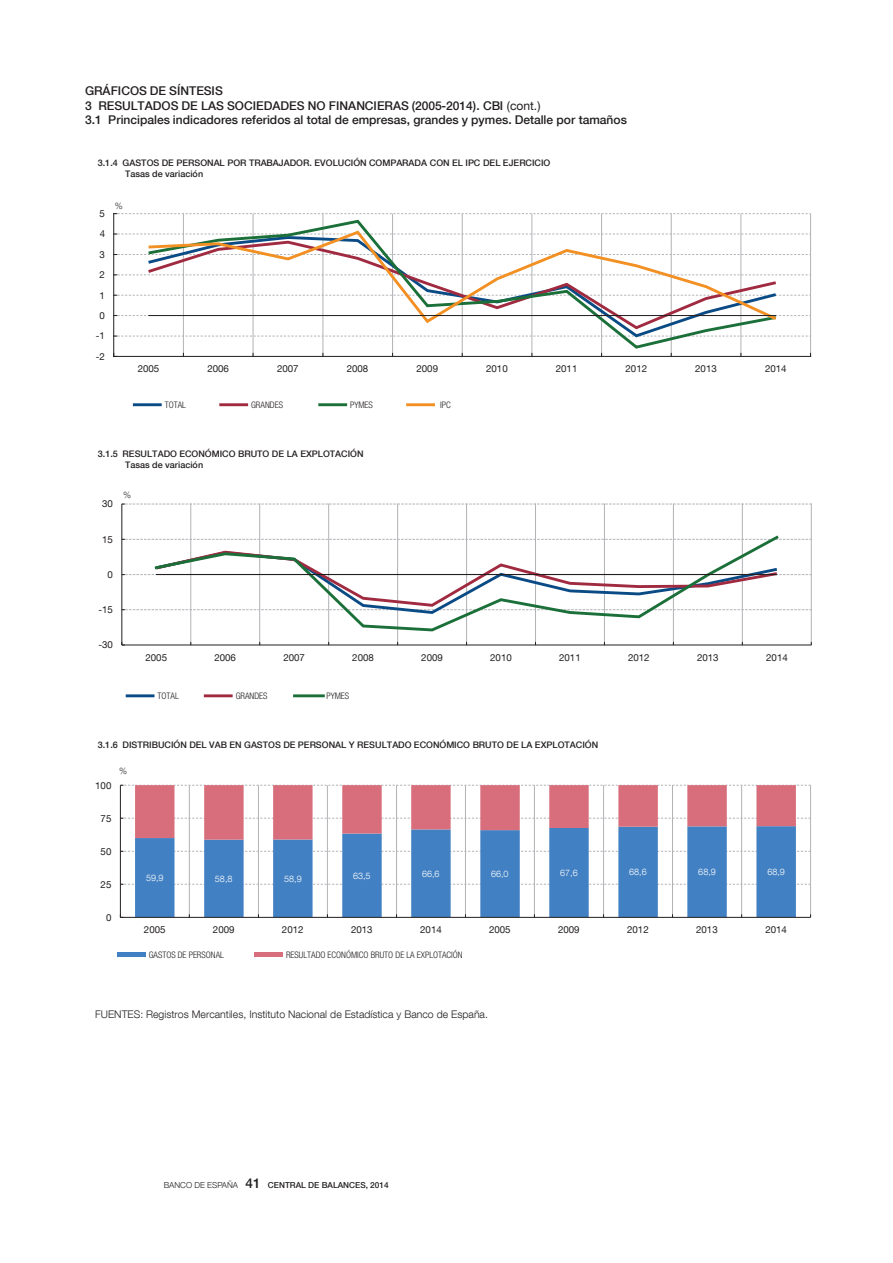
<style>
.page{position:relative;width:893px;height:1263px;background:#fff}
.page>*{position:absolute;margin:0;border:0;box-sizing:border-box;transform-origin:0 0}
.t1{font:500 12px/14.4px "Bd E Neue Helvetica";color:#231f20}
.t2{font:300 10.5px "Bd E Neue Helvetica";color:#231f20}
.t3{font:9.75px "Bd E Neue Helvetica";color:#231f20}
.t4{font:500 9px/10.8px "Bd E Neue Helvetica";color:#231f20}
.t5{font:300 condensed 9px "Bd E Neue Helvetica";color:#231f20}
.t6{font:300 9px "Bd E Neue Helvetica";letter-spacing:.005em;color:#fff}
.t7{font:300 9px "Bd E Neue Helvetica";color:#231f20}
.t8{font:500 8.25px "Bd E Neue Helvetica";color:#231f20}
.s1{font-weight:400}
.s2{font-weight:300}
.s3{font-size:13.5px}
</style>
<div class="page">
<hr style="left:190px;top:504px;width:1px;height:141px;background:#b2b3b7">
<hr style="left:259px;top:504px;width:1px;height:141px;background:#b2b3b7">
<hr style="left:328px;top:504px;width:1px;height:141px;background:#b2b3b7">
<hr style="left:397px;top:504px;width:1px;height:141px;background:#b2b3b7">
<hr style="left:466px;top:504px;width:1px;height:141px;background:#b2b3b7">
<hr style="left:535px;top:504px;width:1px;height:141px;background:#b2b3b7">
<hr style="left:604px;top:504px;width:1px;height:141px;background:#b2b3b7">
<hr style="left:673px;top:504px;width:1px;height:141px;background:#b2b3b7">
<hr style="left:742px;top:504px;width:1px;height:141px;background:#b2b3b7">
<hr style="left:811px;top:504px;width:1px;height:141px;background:#b2b3b7">
<hr style="left:122px;top:504px;width:1px;height:141px;background:#231f20">
<svg style="left:122px;top:539px;width:689px;height:1px"></svg>
<svg style="left:122px;top:504px;width:689px;height:1px"></svg>
<hr style="left:122px;top:645px;width:689px;height:1px;background:#231f20">
<svg style="left:122px;top:549px;width:689px;height:66px"></svg>
<svg style="left:153px;top:533px;width:628px;height:100px"></svg>
<hr style="left:156px;top:574px;width:621px;height:1px;background:#231f20">
<hr style="left:126px;top:694px;width:28px;height:3px;background:#0a4b85">
<hr style="left:204px;top:694px;width:29px;height:3px;background:#a02a40">
<hr style="left:295px;top:694px;width:28px;height:3px;background:#1b6f38">
<hr style="left:183px;top:214px;width:1px;height:142px;background:#b2b3b7">
<hr style="left:253px;top:214px;width:1px;height:142px;background:#b2b3b7">
<hr style="left:323px;top:214px;width:1px;height:142px;background:#b2b3b7">
<hr style="left:392px;top:214px;width:1px;height:142px;background:#b2b3b7">
<hr style="left:462px;top:214px;width:1px;height:142px;background:#b2b3b7">
<hr style="left:532px;top:214px;width:1px;height:142px;background:#b2b3b7">
<hr style="left:601px;top:214px;width:1px;height:142px;background:#b2b3b7">
<hr style="left:671px;top:214px;width:1px;height:142px;background:#b2b3b7">
<hr style="left:741px;top:214px;width:1px;height:142px;background:#b2b3b7">
<hr style="left:810px;top:214px;width:1px;height:142px;background:#b2b3b7">
<hr style="left:113px;top:214px;width:1px;height:142px;background:#231f20">
<svg style="left:114px;top:336px;width:696px;height:1px"></svg>
<svg style="left:114px;top:315px;width:696px;height:1px"></svg>
<svg style="left:114px;top:295px;width:696px;height:1px"></svg>
<svg style="left:114px;top:275px;width:696px;height:1px"></svg>
<svg style="left:114px;top:254px;width:696px;height:1px"></svg>
<svg style="left:114px;top:234px;width:696px;height:1px"></svg>
<svg style="left:114px;top:213px;width:697px;height:1px"></svg>
<hr style="left:114px;top:356px;width:697px;height:1px;background:#231f20">
<svg style="left:145px;top:218px;width:634px;height:132px"></svg>
<svg style="left:146px;top:229px;width:633px;height:96px"></svg>
<hr style="left:149px;top:315px;width:627px;height:1px;background:#231f20">
<hr style="left:133px;top:403px;width:29px;height:3px;background:#0a4b85">
<hr style="left:219px;top:403px;width:29px;height:3px;background:#a02a40">
<hr style="left:318px;top:403px;width:29px;height:3px;background:#1b6f38">
<hr style="left:406px;top:403px;width:29px;height:3px;background:#f29023">
<hr style="left:810px;top:785px;width:1px;height:132px;background:#b2b3b7">
<svg style="left:135px;top:840px;width:661px;height:77px;fill:#4180c2"></svg>
<hr style="left:120px;top:785px;width:1px;height:132px;background:#231f20">
<svg style="left:121px;top:884px;width:689px;height:1px"></svg>
<svg style="left:121px;top:851px;width:689px;height:1px"></svg>
<svg style="left:120px;top:785px;width:691px;height:55px"></svg>
<hr style="left:120px;top:917px;width:691px;height:1px;background:#231f20">
<hr style="left:117px;top:952px;width:29px;height:4px;background:#4180c2">
<hr style="left:254px;top:952px;width:29px;height:4px;background:#d86e7b">
<p class="t1" style="left:85px;top:84px;width:543px">GRÁFICOS DE SÍNTESIS<br>3 RESULTADOS DE LAS SOCIEDADES NO FINANCIERAS (2005-2014). CBI <span class="s1">(cont.)<br></span>3.1 Principales indicadores referidos al total de empresas, grandes y pymes. Detalle por tamaños</p>
<p class="t4" style="left:125px;top:158px;width:427px;text-indent:-27px">3.1.4 GASTOS DE PERSONAL POR TRABAJADOR. EVOLUCIÓN COMPARADA CON EL IPC DEL EJERCICIO<br>Tasas de variación</p>
<p class="t7" style="left:115px;top:200px;width:10px">%</p>
<p class="t3" style="left:99px;top:207px;width:7px">5</p>
<p class="t3" style="left:100px;top:228px;width:7px">4</p>
<p class="t3" style="left:99px;top:248px;width:7px">3</p>
<p class="t3" style="left:99px;top:269px;width:7px">2</p>
<p class="t3" style="left:99px;top:289px;width:7px">1</p>
<p class="t3" style="left:99px;top:309px;width:7px">0</p>
<p class="t3" style="left:96px;top:330px;width:11px">-1</p>
<p class="t3" style="left:96px;top:350px;width:11px">-2</p>
<p class="t3" style="left:138px;top:363px;width:23px">2005</p>
<p class="t3" style="left:207px;top:363px;width:23px">2006</p>
<p class="t3" style="left:277px;top:363px;width:23px">2007</p>
<p class="t3" style="left:347px;top:363px;width:23px">2008</p>
<p class="t3" style="left:416px;top:363px;width:23px">2009</p>
<p class="t3" style="left:486px;top:363px;width:23px">2010</p>
<p class="t3" style="left:556px;top:363px;width:23px">2011</p>
<p class="t3" style="left:625px;top:363px;width:23px">2012</p>
<p class="t3" style="left:695px;top:363px;width:23px">2013</p>
<p class="t3" style="left:765px;top:363px;width:23px">2014</p>
<p class="t5" style="left:165px;top:400px;width:23px">TOTAL</p>
<p class="t5" style="left:251px;top:400px;width:33px">GRANDES</p>
<p class="t5" style="left:350px;top:400px;width:24px">PYMES</p>
<p class="t5" style="left:440px;top:400px;width:12px">IPC</p>
<p class="t4" style="left:125px;top:449px;width:240px;text-indent:-27px">3.1.5 RESULTADO ECONÓMICO BRUTO DE LA EXPLOTACIÓN<br>Tasas de variación</p>
<p class="t7" style="left:123px;top:489px;width:10px">%</p>
<p class="t3" style="left:102px;top:498px;width:12px">30</p>
<p class="t3" style="left:102px;top:533px;width:12px">15</p>
<p class="t3" style="left:108px;top:568px;width:7px">0</p>
<p class="t3" style="left:98px;top:603px;width:16px">-15</p>
<p class="t3" style="left:98px;top:639px;width:16px">-30</p>
<p class="t3" style="left:145px;top:651px;width:23px">2005</p>
<p class="t3" style="left:214px;top:651px;width:23px">2006</p>
<p class="t3" style="left:283px;top:651px;width:23px">2007</p>
<p class="t3" style="left:352px;top:651px;width:23px">2008</p>
<p class="t3" style="left:421px;top:651px;width:23px">2009</p>
<p class="t3" style="left:490px;top:651px;width:23px">2010</p>
<p class="t3" style="left:559px;top:651px;width:23px">2011</p>
<p class="t3" style="left:628px;top:651px;width:23px">2012</p>
<p class="t3" style="left:697px;top:651px;width:23px">2013</p>
<p class="t3" style="left:766px;top:651px;width:23px">2014</p>
<p class="t5" style="left:158px;top:691px;width:23px">TOTAL</p>
<p class="t5" style="left:236px;top:691px;width:33px">GRANDES</p>
<p class="t5" style="left:326px;top:691px;width:24px">PYMES</p>
<p class="t4" style="left:98px;top:739px;width:502px">3.1.6 DISTRIBUCIÓN DEL VAB EN GASTOS DE PERSONAL Y RESULTADO ECONÓMICO BRUTO DE LA EXPLOTACIÓN</p>
<p class="t7" style="left:119px;top:765px;width:10px">%</p>
<p class="t3" style="left:95px;top:779px;width:18px">100</p>
<p class="t3" style="left:101px;top:812px;width:12px">75</p>
<p class="t3" style="left:101px;top:845px;width:12px">50</p>
<p class="t3" style="left:101px;top:878px;width:12px">25</p>
<p class="t3" style="left:106px;top:911px;width:7px">0</p>
<p class="t6" style="left:146px;top:872px;width:19px">59,9</p>
<p class="t6" style="left:215px;top:873px;width:19px">58,8</p>
<p class="t6" style="left:284px;top:873px;width:19px">58,9</p>
<p class="t6" style="left:353px;top:870px;width:19px">63,5</p>
<p class="t6" style="left:422px;top:868px;width:19px">66,6</p>
<p class="t6" style="left:491px;top:868px;width:19px">66,0</p>
<p class="t6" style="left:560px;top:867px;width:19px">67,6</p>
<p class="t6" style="left:629px;top:867px;width:19px">68,6</p>
<p class="t6" style="left:698px;top:866px;width:19px">68,9</p>
<p class="t6" style="left:767px;top:866px;width:19px">68,9</p>
<p class="t3" style="left:144px;top:923px;width:23px">2005</p>
<p class="t3" style="left:213px;top:923px;width:23px">2009</p>
<p class="t3" style="left:282px;top:923px;width:23px">2012</p>
<p class="t3" style="left:351px;top:923px;width:23px">2013</p>
<p class="t3" style="left:420px;top:923px;width:23px">2014</p>
<p class="t3" style="left:489px;top:923px;width:23px">2005</p>
<p class="t3" style="left:558px;top:923px;width:23px">2009</p>
<p class="t3" style="left:627px;top:923px;width:23px">2012</p>
<p class="t3" style="left:696px;top:923px;width:23px">2013</p>
<p class="t3" style="left:765px;top:923px;width:23px">2014</p>
<p class="t5" style="left:149px;top:949px;width:77px">GASTOS DE PERSONAL</p>
<p class="t5" style="left:286px;top:949px;width:178px">RESULTADO ECONÓMICO BRUTO DE LA EXPLOTACIÓN</p>
<p class="t2" style="left:95px;top:1007px;width:394px">FUENTES: Registros Mercantiles, Instituto Nacional de Estadística y Banco de España.</p>
<p class="t8" style="left:164px;top:1179px;width:226px"><span class="s2">BANCO DE ESPAÑA</span> <span class="s3">41</span> CENTRAL DE BALANCES, 2014</p>
</div>
